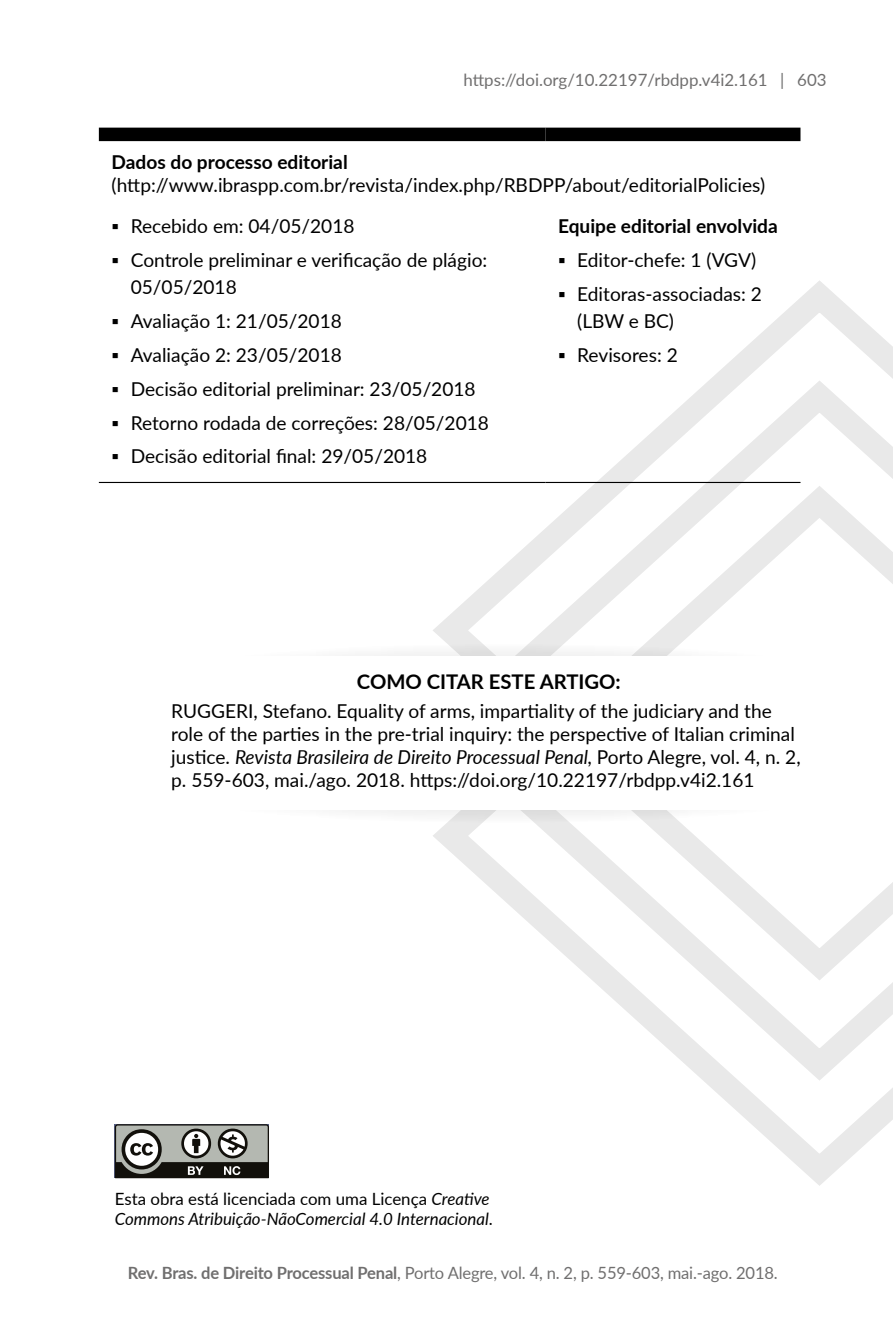
<style>
.page{position:relative;width:893px;height:1340px;background:#fff}
.page>*{position:absolute;margin:0;border:0;box-sizing:border-box;transform-origin:0 0}
.t1{font:700 20.25px "Lato";color:#000}
.t2{font:19.12px/22.9px "Lato";color:#000}
.t3{font:700 19.12px "Lato";color:#000}
.t4{font:16.88px "Lato";letter-spacing:-.01em;color:#706f6f}
.t5{font:italic 16.88px/20.2px "Lato";color:#000}
.s1{font-style:italic}
.s2{font-style:normal}
.s3{font-weight:700}
</style>
<div class="page">
<svg style="left:727px;top:280px;width:166px;height:84px"></svg>
<svg style="left:611px;top:364px;width:282px;height:105px"></svg>
<svg style="left:430px;top:469px;width:463px;height:717px"></svg>
<svg style="left:202px;top:643px;width:605px;height:48px"></svg>
<svg style="left:202px;top:776px;width:605px;height:47px"></svg>
<div style="left:185px;top:656px;width:625px;height:153px;background:#fff"></div>
<div style="left:99px;top:128px;width:446px;height:13px;background:#000"></div>
<div style="left:545px;top:128px;width:255px;height:13px;background:#000"></div>
<hr style="left:99px;top:482px;width:446px;height:1px;background:#000">
<hr style="left:545px;top:482px;width:255px;height:1px;background:#000">
<svg style="left:115px;top:1124px;width:154px;height:54px"></svg>
<p class="t4" style="left:463px;top:67px;width:323px">https://doi.org/10.22197/rbdpp.v4i2.161 |</p>
<p class="t4" style="left:797px;top:67px;width:31px">603</p>
<p class="t3" style="left:112px;top:148px;width:238px">Dados do processo editorial</p>
<p class="t2" style="left:112px;top:173px;width:655px">(http://www.ibraspp.com.br/revista/index.php/RBDPP/about/editorialPolicies)</p>
<p class="t2" style="left:112px;top:213px;width:244px">▪ Recebido em: 04/05/2018</p>
<p class="t2" style="left:131px;top:245px;width:358px;line-height:27.4px;text-indent:-19px">▪ Controle preliminar e verificação de plágio:<br>05/05/2018</p>
<p class="t2" style="left:112px;top:309px;width:232px">▪ Avaliação 1: 21/05/2018</p>
<p class="t2" style="left:112px;top:342px;width:232px">▪ Avaliação 2: 23/05/2018</p>
<p class="t2" style="left:112px;top:376px;width:366px">▪ Decisão editorial preliminar: 23/05/2018</p>
<p class="t2" style="left:112px;top:410px;width:379px">▪ Retorno rodada de correções: 28/05/2018</p>
<p class="t2" style="left:112px;top:444px;width:317px">▪ Decisão editorial final: 29/05/2018</p>
<p class="t3" style="left:558px;top:212px;width:221px">Equipe editorial envolvida</p>
<p class="t2" style="left:558px;top:247px;width:200px">▪ Editor-chefe: 1 (VGV)</p>
<p class="t2" style="left:577px;top:279px;width:186px;line-height:27.4px;text-indent:-19px">▪ Editoras-associadas: 2 (LBW e BC)</p>
<p class="t2" style="left:558px;top:342px;width:121px">▪ Revisores: 2</p>
<p class="t1" style="left:357px;top:666px;width:17px">COMO</p>
<p class="t1" style="left:427px;top:666px;width:75px">CITAR ESTE</p>
<p class="t1" style="left:540px;top:666px;width:83px">ARTIGO:</p>
<p class="t2" style="left:171px;top:699px;width:631px">RUGGERI, Stefano. Equality of arms, impartiality of the judiciary and the role of the parties in the pre-trial inquiry: the perspective of Italian criminal justice. <span class="s1">Revista Brasileira de Direito Processual Penal,</span> Porto Alegre, vol. 4, n. 2, p. 559-603, mai./ago. 2018. https://doi.org/10.22197/rbdpp.v4i2.161</p>
<p class="t5" style="left:115px;top:1187px;width:380px"><span class="s2">Esta obra está licenciada com uma Licença</span> Creative<br>Commons Atribuição-NãoComercial 4.0 Internacional<span class="s2">.</span></p>
<p class="t4" style="left:128px;top:1260px;width:651px"><span class="s3">Rev. Bras. de Direito Processual Penal</span>, Porto Alegre, vol. 4, n. 2, p. 559-603, mai.-ago. 2018.</p>
</div>
